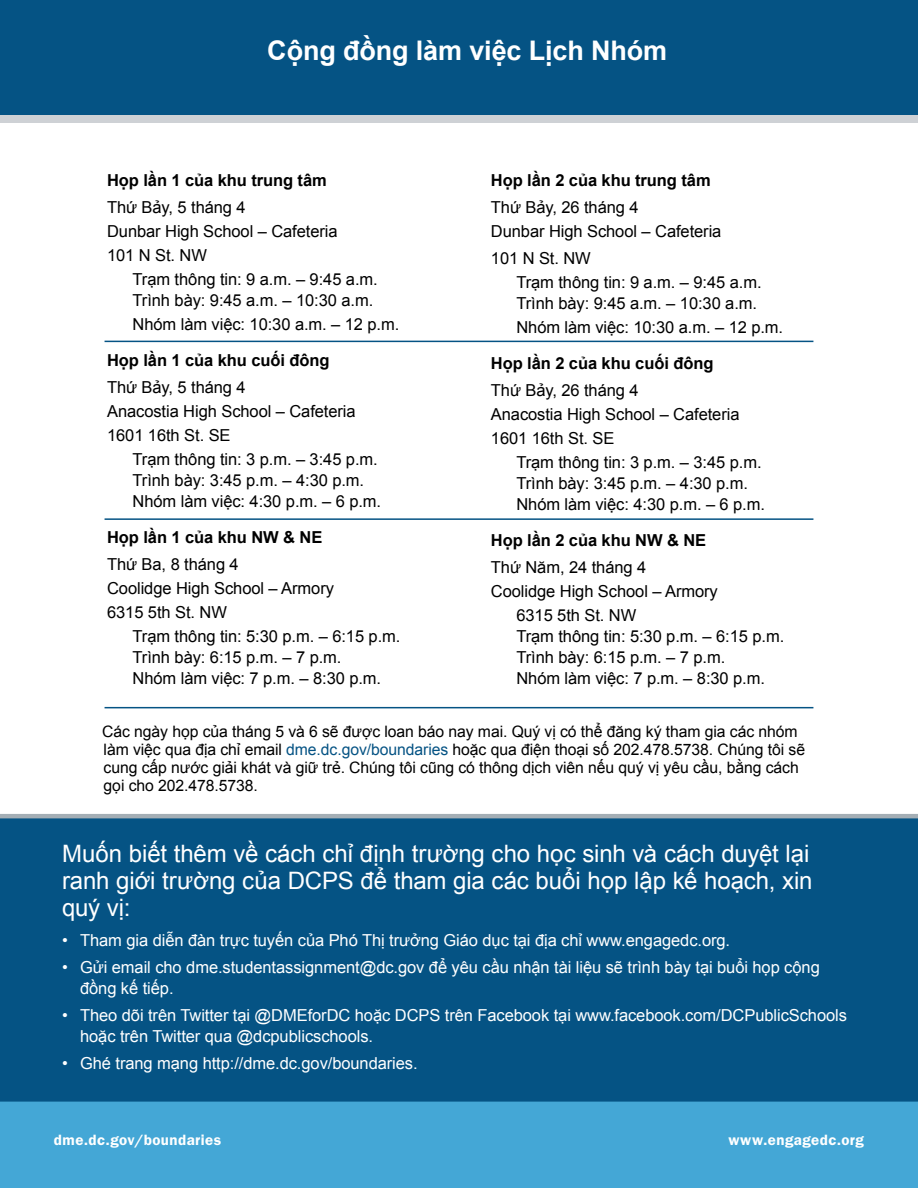
<style>
.page{position:relative;width:918px;height:1188px;background:#fff}
.page>*{position:absolute;margin:0;border:0;box-sizing:border-box;transform-origin:0 0}
.t1{font:700 27px "Arial";letter-spacing:-.005em;color:#fff}
.t2{font:24px/27px "Arial";letter-spacing:-.005em;color:#fff}
.t3{font:16.5px/24px "Arial";letter-spacing:-.005em;color:#000}
.t4{font:16.5px/21px "Arial";letter-spacing:-.005em;color:#fff}
.t5{font:700 16.5px "Arial";letter-spacing:-.005em;color:#000}
.t6{font:15.75px/18px "Arial";letter-spacing:-.005em;color:#000}
.t7{font:600 15px "Franklin Gothic";letter-spacing:.03em;color:#fff}
.s1{color:#055384}
</style>
<div class="page">
<div style="left:0;top:40px;width:918px;height:83px;background:#ced1d5"></div>
<div style="left:0;top:814px;width:918px;height:283px;background:#055384"></div>
<div style="left:0;top:1097px;width:918px;height:91px;background:#44a7d6"></div>
<div style="left:0;top:0;width:918px;height:114px;background:#055384"></div>
<hr style="left:105px;top:341px;width:708px;height:1px;background:#055384">
<hr style="left:105px;top:518px;width:708px;height:2px;background:#055384">
<hr style="left:105px;top:707px;width:708px;height:1px;background:#055384">
<h1 class="t1" style="left:267px;top:33px;width:401px">Cộng đồng làm việc Lịch Nhóm</h1>
<p class="t5" style="left:107px;top:169px;width:221px">Họp lần 1 của khu trung tâm</p>
<p class="t3" style="left:107px;top:195px;width:232px">Thứ Bảy, 5 tháng 4<br>Dunbar High School – Cafeteria<br>101 N St. NW</p>
<p class="t3" style="left:133px;top:269px;width:247px;line-height:21px">Trạm thông tin: 9 a.m. – 9:45 a.m.<br>Trình bày: 9:45 a.m. – 10:30 a.m.</p>
<p class="t3" style="left:133px;top:312px;width:268px">Nhóm làm việc: 10:30 a.m. – 12 p.m.</p>
<p class="t5" style="left:107px;top:349px;width:224px">Họp lần 1 của khu cuối đông</p>
<p class="t3" style="left:107px;top:375px;width:250px">Thứ Bảy, 5 tháng 4<br>Anacostia High School – Cafeteria<br>1601 16th St. SE</p>
<p class="t3" style="left:133px;top:449px;width:250px;line-height:21px">Trạm thông tin: 3 p.m. – 3:45 p.m.<br>Trình bày: 3:45 p.m. – 4:30 p.m.<br>Nhóm làm việc: 4:30 p.m. – 6 p.m.</p>
<p class="t5" style="left:107px;top:526px;width:217px">Họp lần 1 của khu NW &amp; NE</p>
<p class="t3" style="left:107px;top:552px;width:228px">Thứ Ba, 8 tháng 4<br>Coolidge High School – Armory<br>6315 5th St. NW</p>
<p class="t3" style="left:133px;top:626px;width:269px;line-height:21px">Trạm thông tin: 5:30 p.m. – 6:15 p.m.<br>Trình bày: 6:15 p.m. – 7 p.m.<br>Nhóm làm việc: 7 p.m. – 8:30 p.m.</p>
<p class="t5" style="left:491px;top:169px;width:221px">Họp lần 2 của khu trung tâm</p>
<p class="t3" style="left:491px;top:195px;width:232px">Thứ Bảy, 26 tháng 4<br>Dunbar High School – Cafeteria</p>
<p class="t3" style="left:516px;top:246px;width:247px;text-indent:-25px">101 N St. NW<br>Trạm thông tin: 9 a.m. – 9:45 a.m.</p>
<p class="t3" style="left:516px;top:291px;width:268px">Trình bày: 9:45 a.m. – 10:30 a.m.<br>Nhóm làm việc: 10:30 a.m. – 12 p.m.</p>
<p class="t5" style="left:491px;top:352px;width:224px">Họp lần 2 của khu cuối đông</p>
<p class="t3" style="left:491px;top:378px;width:250px">Thứ Bảy, 26 tháng 4<br>Anacostia High School – Cafeteria<br>1601 16th St. SE</p>
<p class="t3" style="left:516px;top:452px;width:250px;line-height:21px">Trạm thông tin: 3 p.m. – 3:45 p.m.<br>Trình bày: 3:45 p.m. – 4:30 p.m.<br>Nhóm làm việc: 4:30 p.m. – 6 p.m.</p>
<p class="t5" style="left:491px;top:529px;width:217px">Họp lần 2 của khu NW &amp; NE</p>
<p class="t3" style="left:491px;top:556px;width:157px">Thứ Năm, 24 tháng 4</p>
<p class="t3" style="left:491px;top:580px;width:228px">Coolidge High School – Armory</p>
<p class="t3" style="left:516px;top:604px;width:121px">6315 5th St. NW</p>
<p class="t3" style="left:516px;top:626px;width:269px;line-height:21px">Trạm thông tin: 5:30 p.m. – 6:15 p.m.<br>Trình bày: 6:15 p.m. – 7 p.m.<br>Nhóm làm việc: 7 p.m. – 8:30 p.m.</p>
<p class="t6" style="left:102px;top:723px;width:704px">Các ngày họp của tháng 5 và 6 sẽ được loan báo nay mai. Quý vị có thể đăng ký tham gia các nhóm làm việc qua địa chỉ email <span class="s1">dme.dc.gov/boundaries</span> hoặc qua điện thoại số 202.478.5738. Chúng tôi sẽ cung cấp nước giải khát và giữ trẻ. Chúng tôi cũng có thông dịch viên nếu quý vị yêu cầu, bằng cách gọi cho 202.478.5738.</p>
<h2 class="t2" style="left:62px;top:840px;width:752px">Muốn biết thêm về cách chỉ định trường cho học sinh và cách duyệt lại ranh giới trường của DCPS để tham gia các buổi họp lập kế hoạch, xin quý vị:</h2>
<p class="t4" style="left:62px;top:930px;width:670px">• Tham gia diễn đàn trực tuyến của Phó Thị trưởng Giáo dục tại địa chỉ www.engagedc.org.</p>
<p class="t4" style="left:80px;top:957px;width:741px;text-indent:-18px">• Gửi email cho dme.studentassignment@dc.gov để yêu cầu nhận tài liệu sẽ trình bày tại buổi họp cộng đồng kế tiếp.</p>
<p class="t4" style="left:80px;top:1005px;width:768px;text-indent:-18px">• Theo dõi trên Twitter tại @DMEforDC hoặc DCPS trên Facebook tại www.facebook.com/DCPublicSchools hoặc trên Twitter qua @dcpublicschools.</p>
<p class="t4" style="left:62px;top:1053px;width:357px">• Ghé trang mạng http://dme.dc.gov/boundaries.</p>
<p class="t7" style="left:54px;top:1131px;width:169px">dme.dc.gov/boundaries</p>
<p class="t7" style="left:728px;top:1131px;width:137px">www.engagedc.org</p>
</div>
